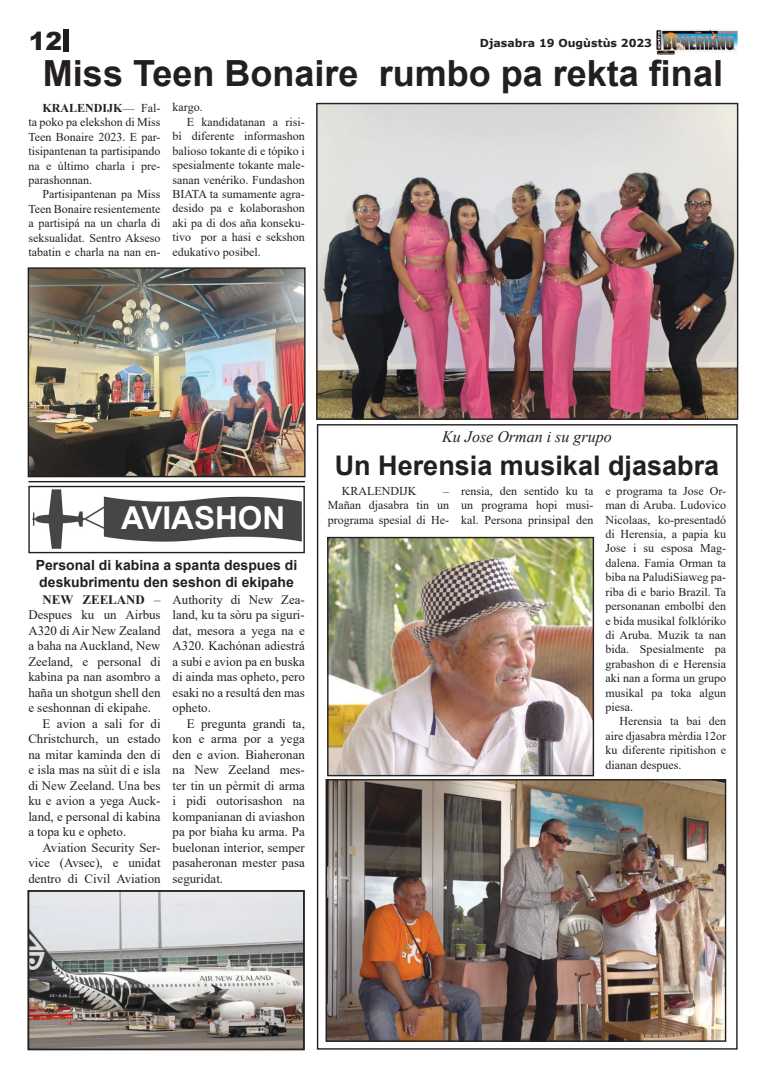
<style>
.page{position:relative;width:766px;height:1078px;background:#fff}
.page>*{position:absolute;margin:0;border:0;box-sizing:border-box;transform-origin:0 0}
.t1{font:700 36px "Arial";color:#231f20}
.t2{font:700 31.5px "Arial";color:#fff}
.t3{font:700 27px "Arial";color:#231f20}
.t4{font:900 25px "Arial";color:#231f20}
.t5{font:italic 16px "Times New Roman";color:#231f20}
.t6{font:700 14px/16.8px "Arial";color:#231f20}
.t7{font:12.9px/15.5px "Times New Roman";color:#231f20;text-align:justify}
.t8{font:700 12.9px "Times New Roman";color:#231f20}
.t9{font:12px/14.4px "Times New Roman";color:#231f20;text-align:justify}
.t10{font:700 11px "Verdana";color:#231f20}
.s1{font-weight:700}
.s2{font-weight:400}
</style>
<div class="page">
<img style="left:656px;top:29px;width:81px;height:25px">
<div style="left:63px;top:29px;width:6px;height:23px;background:#1c1d22"></div>
<img style="left:318px;top:105px;width:418px;height:312px">
<div style="left:316px;top:103px;width:422px;height:316px;border:1px solid #231f20"></div>
<img style="left:30px;top:269px;width:273px;height:206px">
<div style="left:28px;top:267px;width:277px;height:210px;border:1px solid #231f20"></div>
<img style="left:327px;top:780px;width:397px;height:259px">
<div style="left:325px;top:778px;width:401px;height:263px;border:1px solid #231f20"></div>
<img style="left:329px;top:538px;width:263px;height:236px">
<div style="left:327px;top:536px;width:267px;height:240px;border:1px solid #231f20"></div>
<img style="left:30px;top:487px;width:273px;height:62px">
<div style="left:28px;top:485px;width:277px;height:68px;border:1px solid #231f20"></div>
<hr style="left:28px;top:481px;width:277px;height:1px;background:#231f20">
<img style="left:30px;top:892px;width:272px;height:155px">
<div style="left:27px;top:889px;width:278px;height:161px;border:2px solid #231f20"></div>
<h3 class="t4" style="left:29px;top:22px;width:35px">12</h3>
<p class="t10" style="left:480px;top:35px;width:174px">Djasabra 19 Ougùstùs 2023</p>
<h1 class="t1" style="left:43px;top:48px;width:681px">Miss Teen Bonaire rumbo pa rekta final</h1>
<p class="t9" style="left:172px;top:100px;width:32px">kargo.</p>
<p class="t9" style="left:187px;top:114px;width:119px">E kandidatanan a risi-</p>
<p class="t9" style="left:172px;top:129px;width:134px">bí diferente informashon</p>
<p class="t9" style="left:172px;top:143px;width:134px">balioso tokante di e tópiko i</p>
<p class="t9" style="left:172px;top:157px;width:134px">spesialmente tokante male-</p>
<p class="t9" style="left:172px;top:172px;width:134px">sanan venériko. Fundashon</p>
<p class="t9" style="left:172px;top:186px;width:134px">BIATA ta sumamente agra-</p>
<p class="t9" style="left:172px;top:201px;width:134px">desido pa e kolaborashon</p>
<p class="t9" style="left:172px;top:215px;width:134px">aki pa di dos aña konseku-</p>
<p class="t9" style="left:172px;top:229px;width:134px">tivo por a hasi e sekshon</p>
<p class="t9" style="left:172px;top:244px;width:89px">edukativo posibel.</p>
<p class="t9" style="left:28px;top:100px;width:134px;text-indent:14px"><span class="s1">KRALENDIJK</span>— Fal&shy;ta poko pa elekshon di Miss Teen Bonaire 2023. E par&shy;tisipantenan ta partisipando na e último charla i pre&shy;parashonnan.</p>
<p class="t9" style="left:28px;top:187px;width:134px;text-indent:14px">Partisipantenan pa Miss Teen Bonaire resientemente a partisipá na un charla di seksualidat. Sentro Akseso tabatin e charla na nan en-</p>
<h2 class="t2" style="left:121px;top:495px;width:166px">AVIASHON</h2>
<p class="t6" style="left:36px;top:556px;width:263px">Personal di kabina a spanta despues di deskubrimentu den seshon di ekipahe</p>
<p class="t7" style="left:172px;top:591px;width:134px">Authority di New Zea&shy;land, ku ta sòru pa siguri&shy;dat, mesora a yega na e A320. Kachónan adiestrá a subi e avion pa en buska di ainda mas opheto, pero esaki no a resultá den mas opheto.</p>
<p class="t7" style="left:172px;top:715px;width:134px;text-indent:14px">E pregunta grandi ta, kon e arma por a yega den e avion. Biaheronan na New Zeeland mes&shy;ter tin un pèrmit di arma i pidi outorisashon na kompanianan di aviashon pa por biaha ku arma. Pa buelonan interior, semper pasaheronan mester pasa seguridat.</p>
<p class="t8" style="left:43px;top:590px;width:119px">NEW ZEELAND <span class="s2">–</span></p>
<p class="t7" style="left:28px;top:607px;width:134px">Despues ku un Airbus</p>
<p class="t7" style="left:28px;top:622px;width:134px">A320 di Air New Zealand</p>
<p class="t7" style="left:28px;top:637px;width:134px">a baha na Auckland, New</p>
<p class="t7" style="left:28px;top:653px;width:134px">Zeeland, e personal di</p>
<p class="t7" style="left:28px;top:668px;width:134px">kabina pa nan asombro a</p>
<p class="t7" style="left:28px;top:684px;width:134px">haña un shotgun shell den</p>
<p class="t7" style="left:28px;top:699px;width:124px">e seshonnan di ekipahe.</p>
<p class="t7" style="left:43px;top:715px;width:119px">E avion a sali for di</p>
<p class="t7" style="left:28px;top:730px;width:134px">Christchurch, un estado</p>
<p class="t7" style="left:28px;top:746px;width:134px">na mitar kaminda den di</p>
<p class="t7" style="left:28px;top:761px;width:134px">e isla mas na sùit di e isla</p>
<p class="t7" style="left:28px;top:777px;width:134px">di New Zeeland. Una bes</p>
<p class="t7" style="left:28px;top:792px;width:134px">ku e avion a yega Auck-</p>
<p class="t7" style="left:28px;top:808px;width:134px">land, e personal di kabina</p>
<p class="t7" style="left:28px;top:823px;width:99px">a topa ku e opheto.</p>
<p class="t7" style="left:43px;top:839px;width:119px">Aviation Security Ser-</p>
<p class="t7" style="left:28px;top:854px;width:134px">vice (Avsec), e unidat</p>
<p class="t7" style="left:28px;top:870px;width:134px">dentro di Civil Aviation</p>
<h3 class="t5" style="left:442px;top:426px;width:171px">Ku Jose Orman i su grupo</h3>
<h3 class="t3" style="left:334px;top:446px;width:386px">Un Herensia musikal djasabra</h3>
<p class="t9" style="left:461px;top:483px;width:134px">rensia, den sentido ku ta un programa hopi musi&shy;kal. Persona prinsipal den</p>
<p class="t9" style="left:605px;top:483px;width:122px">e programa ta Jose Or&shy;man di Aruba. Ludovico Nicolaas, ko-presentadó di Herensia, a papia ku Jose i su esposa Mag&shy;dalena. Famia Orman ta biba na PaludiSiaweg pa&shy;riba di e bario Brazil. Ta personanan embolbí den e bida musikal folklóriko di Aruba. Muzik ta nan bida. Spesialmente pa grabashon di e Herensia aki nan a forma un grupo musikal pa toka algun piesa.</p>
<p class="t9" style="left:605px;top:713px;width:122px;text-indent:14px">Herensia ta bai den aire djasabra mèrdia 12or ku diferente ripitishon e dianan despues.</p>
<p class="t9" style="left:327px;top:483px;width:123px;text-align:left;text-indent:14px">KRALENDIJK<br>Mañan djasabra tin un programa spesial di He-</p>
</div>
